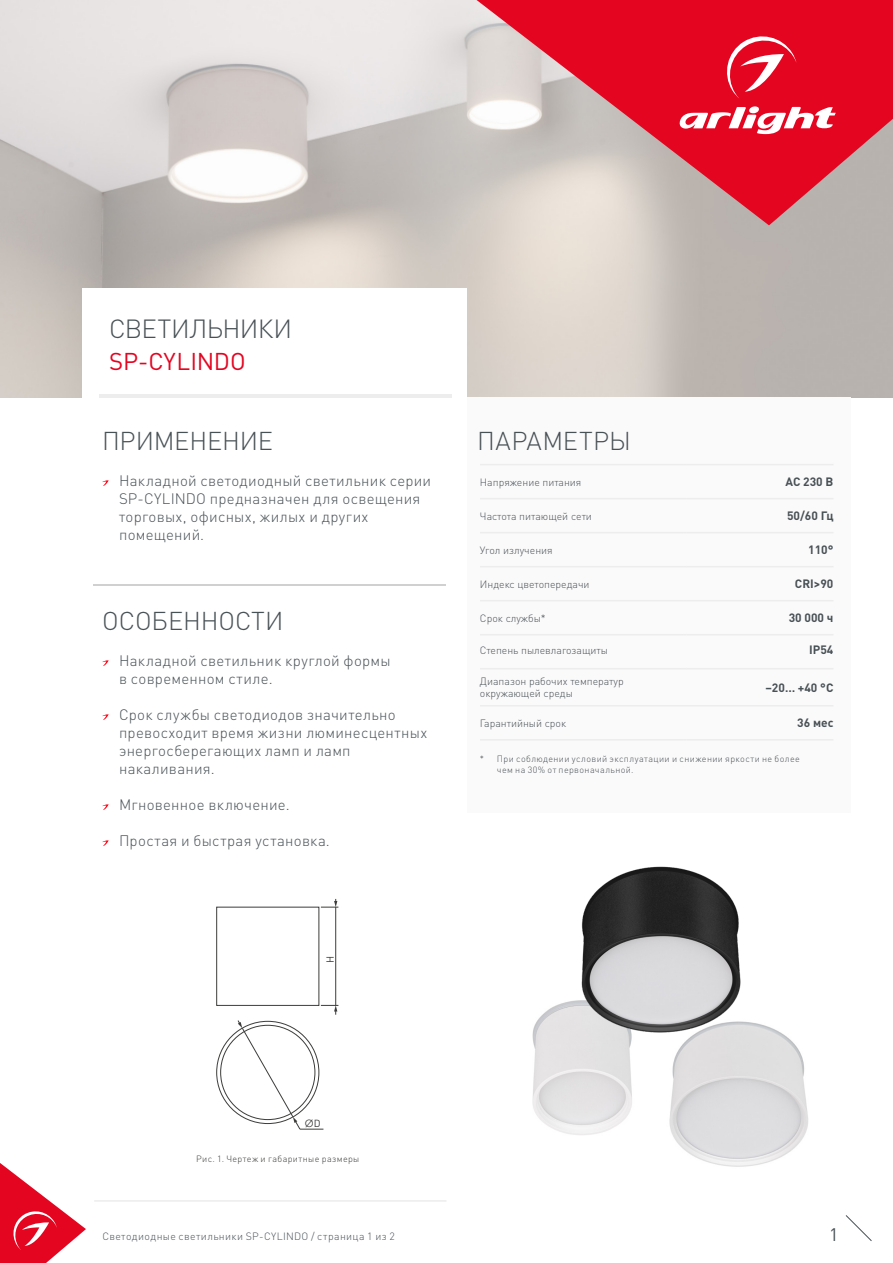
<style>
.page{position:relative;width:893px;height:1263px;background:#fff}
.page>*{position:absolute;margin:0;border:0;box-sizing:border-box;transform-origin:0 0}
.t1{font:300 25.95px "DIN Pro";letter-spacing:-.025em;color:#485156}
.t2{font:300 25.5px "DIN Pro";letter-spacing:-.005em;color:#485156}
.t3{font:300 25.5px "DIN Pro";letter-spacing:.015em;color:#485156}
.t4{font:24px "DIN Pro";color:#e40521}
.t5{font:18px "DIN Pro";color:#485156}
.t6{font:300 15px/18px "DIN Pro";letter-spacing:.02em;color:#485156}
.t7{font:700 12px "DIN Pro";color:#485156}
.t8{font:300 10.5px/12px "DIN Pro";color:#485156}
.t9{font:300 10.5px "DIN Pro";letter-spacing:.035em;color:#485156}
.t10{font:10.2px "Century Gothic";color:#3c3c3b}
.t11{font:10.2px "DIN Pro";color:#3c3c3b}
.t12{font:300 9px/10.5px "DIN Pro";letter-spacing:.04em;color:#485156}
.t13{font:300 9px "DIN Pro";letter-spacing:.04em;color:#3c3c3b}
.s1{font-family:"DIN Pro"}
</style>
<div class="page">
<svg style="left:845px;top:1215px;width:27px;height:26px"></svg>
<hr style="left:94px;top:1200px;width:352px;height:1px;background:#e3e3e3">
<div style="left:467px;top:397px;width:383px;height:416px;background:#fbfafa"></div>
<hr style="left:480px;top:464px;width:206px;height:1px;background:#ededed">
<hr style="left:686px;top:464px;width:147px;height:1px;background:#ededed">
<hr style="left:480px;top:566px;width:206px;height:1px;background:#ededed">
<hr style="left:686px;top:566px;width:147px;height:1px;background:#ededed">
<hr style="left:480px;top:498px;width:206px;height:1px;background:#ededed">
<hr style="left:686px;top:498px;width:147px;height:1px;background:#ededed">
<hr style="left:480px;top:532px;width:206px;height:1px;background:#ededed">
<hr style="left:686px;top:532px;width:147px;height:1px;background:#ededed">
<hr style="left:480px;top:600px;width:206px;height:1px;background:#ededed">
<hr style="left:686px;top:600px;width:147px;height:1px;background:#ededed">
<hr style="left:480px;top:634px;width:206px;height:1px;background:#ededed">
<hr style="left:686px;top:634px;width:147px;height:1px;background:#ededed">
<hr style="left:480px;top:739px;width:206px;height:1px;background:#ededed">
<hr style="left:686px;top:739px;width:147px;height:1px;background:#ededed">
<hr style="left:480px;top:668px;width:206px;height:1px;background:#ededed">
<hr style="left:686px;top:668px;width:147px;height:1px;background:#ededed">
<hr style="left:480px;top:705px;width:206px;height:1px;background:#ededed">
<hr style="left:686px;top:705px;width:147px;height:1px;background:#ededed">
<svg style="left:102px;top:660px;width:7px;height:6px"></svg>
<svg style="left:102px;top:714px;width:7px;height:6px"></svg>
<svg style="left:102px;top:804px;width:7px;height:6px"></svg>
<svg style="left:102px;top:840px;width:7px;height:6px"></svg>
<hr style="left:99px;top:394px;width:352px;height:3px;background:#ededed">
<hr style="left:94px;top:584px;width:352px;height:1px;background:#d0d0d0">
<svg style="left:102px;top:480px;width:7px;height:6px"></svg>
<img style="left:669px;top:1023px;width:139px;height:144px">
<img style="left:532px;top:1002px;width:100px;height:133px">
<img style="left:568px;top:866px;width:186px;height:179px">
<svg style="left:216px;top:899px;width:123px;height:230px"></svg>
<svg style="left:477px;top:0;width:416px;height:225px;background:#d9606d"></svg>
<svg style="left:677px;top:106px;width:159px;height:31px"></svg>
<svg style="left:722px;top:31px;width:74px;height:68px;background:#e82f46"></svg>
<svg style="left:0;top:1163px;width:86px;height:100px"></svg>
<h1 class="t1" style="left:109px;top:311px;width:185px">СВЕТИЛЬНИКИ</h1>
<h3 class="t4" style="left:109px;top:345px;width:138px">SP-CYLINDO</h3>
<h2 class="t2" style="left:102px;top:423px;width:172px">ПРИМЕНЕНИЕ</h2>
<p class="t6" style="left:119px;top:471px;width:314px">Накладной светодиодный светильник серии<br>SP-CYLINDO предназначен для освещения торговых, офисных, жилых и других помещений.</p>
<h2 class="t2" style="left:102px;top:603px;width:183px">ОСОБЕННОСТИ</h2>
<p class="t6" style="left:119px;top:651px;width:273px">Накладной светильник круглой формы в современном стиле.</p>
<p class="t6" style="left:119px;top:705px;width:310px">Срок службы светодиодов значительно превосходит время жизни люминесцентных энергосберегающих ламп и ламп накаливания.</p>
<p class="t6" style="left:119px;top:795px;width:172px">Мгновенное включение.</p>
<p class="t6" style="left:119px;top:831px;width:212px">Простая и быстрая установка.</p>
<p class="t11" style="left:323px;top:963px;width:9px;rotate:-90deg">H</p>
<h2 class="t3" style="left:477px;top:423px;width:155px">ПАРАМЕТРЫ</h2>
<p class="t8" style="left:480px;top:475px;width:103px">Напряжение питания</p>
<p class="t7" style="left:785px;top:474px;width:49px">AC 230 В</p>
<p class="t8" style="left:480px;top:509px;width:114px">Частота питающей сети</p>
<p class="t7" style="left:787px;top:508px;width:48px">50/60 Гц</p>
<p class="t8" style="left:480px;top:543px;width:74px">Угол излучения</p>
<p class="t7" style="left:808px;top:542px;width:27px">110°</p>
<p class="t8" style="left:480px;top:577px;width:111px">Индекс цветопередачи</p>
<p class="t7" style="left:795px;top:576px;width:40px">CRI&gt;90</p>
<p class="t8" style="left:480px;top:611px;width:67px">Срок службы*</p>
<p class="t7" style="left:789px;top:609px;width:46px">30 000 ч</p>
<p class="t8" style="left:480px;top:643px;width:130px">Степень пылевлагозащиты</p>
<p class="t7" style="left:809px;top:642px;width:26px">IP54</p>
<p class="t8" style="left:480px;top:675px;width:145px">Диапазон рабочих температур окружающей среды</p>
<p class="t7" style="left:765px;top:679px;width:69px">–20… +40 °С</p>
<p class="t8" style="left:480px;top:716px;width:88px">Гарантийный срок</p>
<p class="t7" style="left:797px;top:715px;width:38px">36 мес</p>
<p class="t12" style="left:497px;top:753px;width:304px;text-indent:-17px">* При соблюдении условий эксплуатации и снижении яркости не более чем на 30% от первоначальной.</p>
<p class="t10" style="left:305px;top:1116px;width:17px">Ø<span class="s1">D</span></p>
<p class="t13" style="left:196px;top:1152px;width:165px">Рис. 1. Чертеж и габаритные размеры</p>
<p class="t9" style="left:102px;top:1229px;width:294px">Светодиодные светильники SP-CYLINDO / страница 1 из 2</p>
<p class="t5" style="left:829px;top:1222px;width:11px">1</p>
</div>
